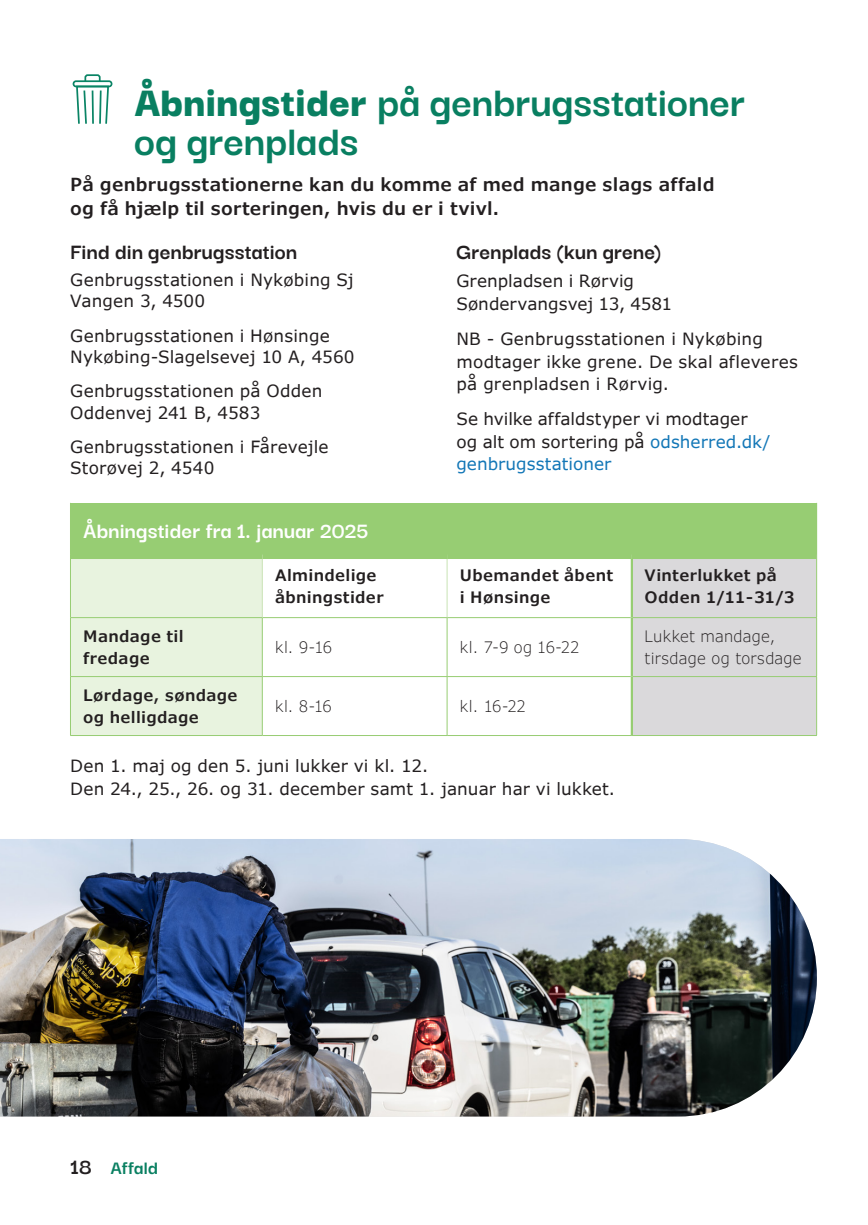
<style>
.page{position:relative;width:868px;height:1225px;background:#fff}
.page>*{position:absolute;margin:0;border:0;box-sizing:border-box;transform-origin:0 0}
.Overskrift{font:700 45px/38.2px "Darker Grotesque";color:#097f61}
.t1{font:700 23.62px "Darker Grotesque";letter-spacing:.005em;color:#231f20}
.t2{font:700 23.62px "Darker Grotesque";letter-spacing:.005em;color:#fff}
.KAPITEL_i_bunden{font:700 20.25px "Darker Grotesque";letter-spacing:.015em;color:#097f61}
.Teaser{font:600 18px/23.6px "Verdana Pro";letter-spacing:.01em;color:#231f20}
.Brød{font:16.88px/22.5px "Verdana Pro";letter-spacing:.01em;color:#231f20}
.Tabel_-_header{font:600 15.75px/21.4px "Verdana Pro";letter-spacing:.02em;color:#231f20}
.Tabel_brød{font:300 15.75px/21.4px "Verdana Pro";letter-spacing:.015em;color:#231f20}
.Tabel_brød-2{font:600 15.75px/21.4px "Verdana Pro";letter-spacing:.02em;color:#231f20}
.s1{font-weight:900}
.s2{color:#1377b7}
</style>
<div class="page">
<div style="left:73px;top:80px;width:39px;height:7px;border:2px solid #0a8465;border-radius:3px"></div>
<svg style="left:75px;top:74px;width:35px;height:50px"></svg>
<hr style="left:92px;top:90px;width:2px;height:34px;background:#0a8465">
<div style="left:70px;top:503px;width:746px;height:51px;background:#97cd73"></div>
<div style="left:71px;top:559px;width:191px;height:176px;background:#e8f3df"></div>
<svg style="left:263px;top:559px;width:367px;height:176px"></svg>
<div style="left:633px;top:559px;width:183px;height:176px;background:#dad9db"></div>
<hr style="left:816px;top:503px;width:1px;height:51px;background:#97cd73">
<hr style="left:70px;top:554px;width:1px;height:63px;background:#97cd73">
<hr style="left:816px;top:554px;width:1px;height:63px;background:#97cd73">
<hr style="left:70px;top:617px;width:192px;height:1px;background:#97cd73">
<hr style="left:70px;top:618px;width:1px;height:58px;background:#97cd73">
<hr style="left:262px;top:617px;width:185px;height:1px;background:#97cd73">
<hr style="left:262px;top:618px;width:1px;height:58px;background:#97cd73">
<hr style="left:447px;top:617px;width:183px;height:1px;background:#97cd73">
<hr style="left:446px;top:618px;width:1px;height:58px;background:#97cd73">
<hr style="left:633px;top:617px;width:183px;height:1px;background:#97cd73">
<hr style="left:816px;top:618px;width:1px;height:58px;background:#97cd73">
<hr style="left:70px;top:676px;width:192px;height:1px;background:#97cd73">
<hr style="left:70px;top:677px;width:1px;height:58px;background:#97cd73">
<hr style="left:262px;top:676px;width:185px;height:1px;background:#97cd73">
<hr style="left:262px;top:677px;width:1px;height:58px;background:#97cd73">
<hr style="left:447px;top:676px;width:183px;height:1px;background:#97cd73">
<hr style="left:446px;top:677px;width:1px;height:58px;background:#97cd73">
<hr style="left:633px;top:676px;width:183px;height:1px;background:#97cd73">
<hr style="left:816px;top:677px;width:1px;height:58px;background:#97cd73">
<hr style="left:262px;top:559px;width:1px;height:58px;background:#c9e3b5">
<hr style="left:446px;top:559px;width:1px;height:58px;background:#c9e3b5">
<hr style="left:70px;top:735px;width:192px;height:1px;background:#97cd73">
<hr style="left:262px;top:735px;width:185px;height:1px;background:#97cd73">
<hr style="left:447px;top:735px;width:184px;height:1px;background:#97cd73">
<hr style="left:631px;top:735px;width:185px;height:1px;background:#97cd73">
<div style="left:71px;top:550px;width:191px;height:9px;background:#97cd73"></div>
<div style="left:262px;top:550px;width:185px;height:9px;background:#97cd73"></div>
<div style="left:447px;top:550px;width:184px;height:9px;background:#97cd73"></div>
<div style="left:631px;top:550px;width:185px;height:9px;background:#97cd73"></div>
<hr style="left:630px;top:559px;width:3px;height:58px;background:#97cd73">
<hr style="left:630px;top:617px;width:3px;height:59px;background:#97cd73">
<hr style="left:630px;top:676px;width:3px;height:59px;background:#97cd73">
<img style="left:0;top:839px;width:816px;height:277px">
<p class="Overskrift" style="left:134px;top:80px;width:612px"><span class="s1">Åbningstider</span> på genbrugsstationer og grenplads</p>
<p class="Teaser" style="left:70px;top:173px;width:645px">På genbrugsstationerne kan du komme af med mange slags affald og få hjælp til sorteringen, hvis du er i tvivl.</p>
<h3 class="t1" style="left:70px;top:234px;width:228px">Find din genbrugsstation</h3>
<p class="Brød" style="left:70px;top:269px;width:285px;line-height:21.4px">Genbrugsstationen i Nykøbing Sj<br>Vangen 3, 4500</p>
<p class="Brød" style="left:70px;top:325px;width:286px;line-height:21.4px">Genbrugsstationen i Hønsinge<br>Nykøbing-Slagelsevej 10 A, 4560</p>
<p class="Brød" style="left:70px;top:380px;width:254px;line-height:21.4px">Genbrugsstationen på Odden<br>Oddenvej 241 B, 4583</p>
<p class="Brød" style="left:70px;top:436px;width:260px;line-height:21.4px">Genbrugsstationen i Fårevejle<br>Storøvej 2, 4540</p>
<h3 class="t1" style="left:456px;top:234px;width:206px">Grenplads (kun grene)</h3>
<p class="Brød" style="left:456px;top:270px;width:217px">Grenpladsen i Rørvig<br>Søndervangsvej 13, 4581</p>
<p class="Brød" style="left:456px;top:328px;width:343px">NB - Genbrugsstationen i Nykøbing modtager ikke grene. De skal afleveres på grenpladsen i Rørvig.</p>
<p class="Brød" style="left:456px;top:408px;width:315px">Se hvilke affaldstyper vi modtager og alt om sortering på <span class="s2">odsherred.dk/ genbrugsstationer</span></p>
<h3 class="t2" style="left:83px;top:513px;width:287px">Åbningstider fra 1. januar 2025</h3>
<p class="Tabel_-_header" style="left:275px;top:565px;width:110px">Almindelige åbningstider</p>
<p class="Tabel_-_header" style="left:460px;top:565px;width:155px">Ubemandet åbent i Hønsinge</p>
<p class="Tabel_-_header" style="left:644px;top:565px;width:151px">Vinterlukket på<br>Odden 1/11-31/3</p>
<p class="Tabel_brød-2" style="left:83px;top:626px;width:102px">Mandage til fredage</p>
<p class="Tabel_brød" style="left:275px;top:637px;width:58px">kl. 9-16</p>
<p class="Tabel_brød" style="left:460px;top:637px;width:121px">kl. 7-9 og 16-22</p>
<p class="Tabel_brød" style="left:644px;top:626px;width:158px">Lukket mandage, tirsdage og torsdage</p>
<p class="Tabel_brød-2" style="left:83px;top:685px;width:156px">Lørdage, søndage og helligdage</p>
<p class="Tabel_brød" style="left:275px;top:696px;width:58px">kl. 8-16</p>
<p class="Tabel_brød" style="left:460px;top:696px;width:67px">kl. 16-22</p>
<p class="Brød" style="left:70px;top:755px;width:359px">Den 1. maj og den 5. juni lukker vi kl. 12.</p>
<p class="Brød" style="left:70px;top:777px;width:546px">Den 24., 25., 26. og 31. december samt 1. januar har vi lukket.</p>
<h2 class="t1" style="left:70px;top:1149px;width:23px">18</h2>
<p class="KAPITEL_i_bunden" style="left:110px;top:1152px;width:49px">Affald</p>
</div>
